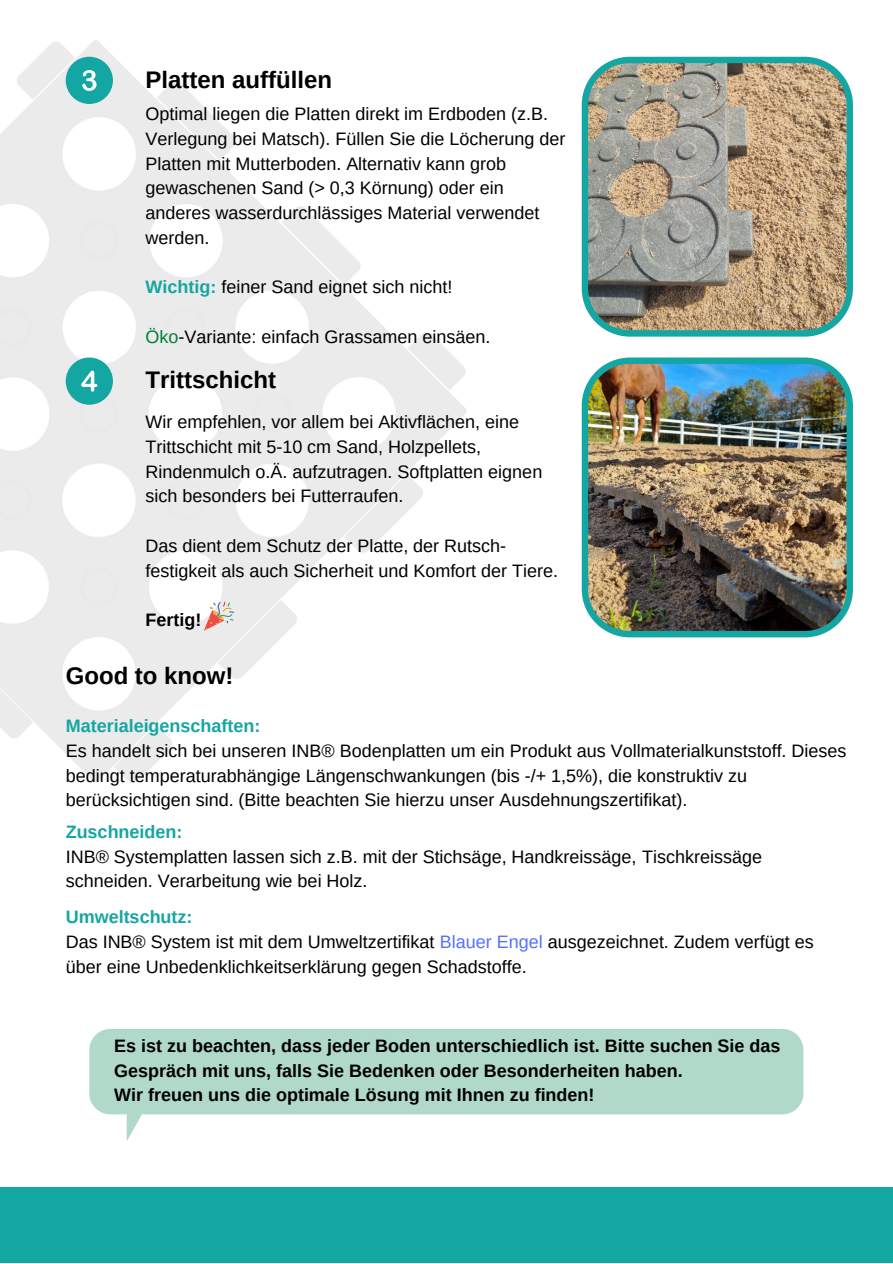
<style>
.page{position:relative;width:893px;height:1264px;background:#fff}
.page>*{position:absolute;margin:0;border:0;box-sizing:border-box;transform-origin:0 0}
.t1{font:700 24px "Arimo";color:#000}
.t2{font:18px/24.8px "Arimo";color:#000}
.t3{font:700 18px/24.8px "Arimo";color:#000}
.t4{font:700 18px "Arimo";color:#14a6a3}
.s1{font-weight:700;color:#14a6a3}
.s2{color:#008037}
.s3{color:#5271ff}
</style>
<div class="page">
<img style="left:0;top:40px;width:624px;height:743px">
<img style="left:581px;top:357px;width:271px;height:280px">
<div style="left:66px;top:357px;width:47px;height:48px;background:#14a6a3;border-radius:50%"></div>
<svg style="left:81px;top:370px;width:16px;height:21px"></svg>
<div style="left:66px;top:57px;width:47px;height:47px;background:#14a6a3;border-radius:50%"></div>
<svg style="left:82px;top:70px;width:14px;height:21px"></svg>
<svg style="left:581px;top:57px;width:271px;height:279px;background:#a39f8b"></svg>
<svg style="left:89px;top:1029px;width:714px;height:112px;fill:#b0d9c9"></svg>
<svg style="left:204px;top:601px;width:30px;height:30px"></svg>
<div style="left:0;top:1186px;width:892px;height:76px;background:#14a6a3"></div>
<h1 class="t1" style="left:145px;top:66px;width:188px">Platten auffüllen</h1>
<p class="t2" style="left:145px;top:101px;width:421px">Optimal liegen die Platten direkt im Erdboden (z.B.<br>Verlegung bei Matsch). Füllen Sie die Löcherung der Platten mit Mutterboden. Alternativ kann grob gewaschenen Sand (&gt; 0,3 Körnung) oder ein anderes wasserdurchlässiges Material verwendet werden.</p>
<p class="t2" style="left:145px;top:275px;width:308px"><span class="s1">Wichtig:</span> feiner Sand eignet sich nicht!</p>
<p class="t2" style="left:145px;top:324px;width:346px"><span class="s2">Öko</span>-Variante: einfach Grassamen einsäen.</p>
<h1 class="t1" style="left:145px;top:366px;width:132px">Trittschicht</h1>
<p class="t2" style="left:145px;top:409px;width:398px">Wir empfehlen, vor allem bei Aktivflächen, eine Trittschicht mit 5-10 cm Sand, Holzpellets, Rindenmulch o.Ä. aufzutragen. Softplatten eignen sich besonders bei Futterraufen.</p>
<p class="t2" style="left:145px;top:533px;width:414px">Das dient dem Schutz der Platte, der Rutsch&shy;festigkeit als auch Sicherheit und Komfort der Tiere.</p>
<p class="t3" style="left:145px;top:607px;width:57px">Fertig!</p>
<h1 class="t1" style="left:66px;top:662px;width:169px">Good to know!</h1>
<p class="t4" style="left:66px;top:716px;width:196px">Materialeigenschaften:</p>
<p class="t2" style="left:66px;top:738px;width:782px">Es handelt sich bei unseren INB® Bodenplatten um ein Produkt aus Vollmaterialkunststoff. Dieses bedingt temperaturabhängige Längenschwankungen (bis -/+ 1,5%), die konstruktiv zu berücksichtigen sind. (Bitte beachten Sie hierzu unser Ausdehnungszertifikat).</p>
<p class="t4" style="left:66px;top:821px;width:118px">Zuschneiden:</p>
<p class="t2" style="left:66px;top:844px;width:697px">INB® Systemplatten lassen sich z.B. mit der Stichsäge, Handkreissäge, Tischkreissäge schneiden. Verarbeitung wie bei Holz.</p>
<p class="t2" style="left:66px;top:904px;width:749px"><span class="s1">Umweltschutz:<br></span>Das INB® System ist mit dem Umweltzertifikat <span class="s3">Blauer Engel</span> ausgezeichnet. Zudem verfügt es über eine Unbedenklichkeitserklärung gegen Schadstoffe.</p>
<p class="t3" style="left:114px;top:1033px;width:667px">Es ist zu beachten, dass jeder Boden unterschiedlich ist. Bitte suchen Sie das<br>Gespräch mit uns, falls Sie Bedenken oder Besonderheiten haben.<br>Wir freuen uns die optimale Lösung mit Ihnen zu finden!</p>
</div>
